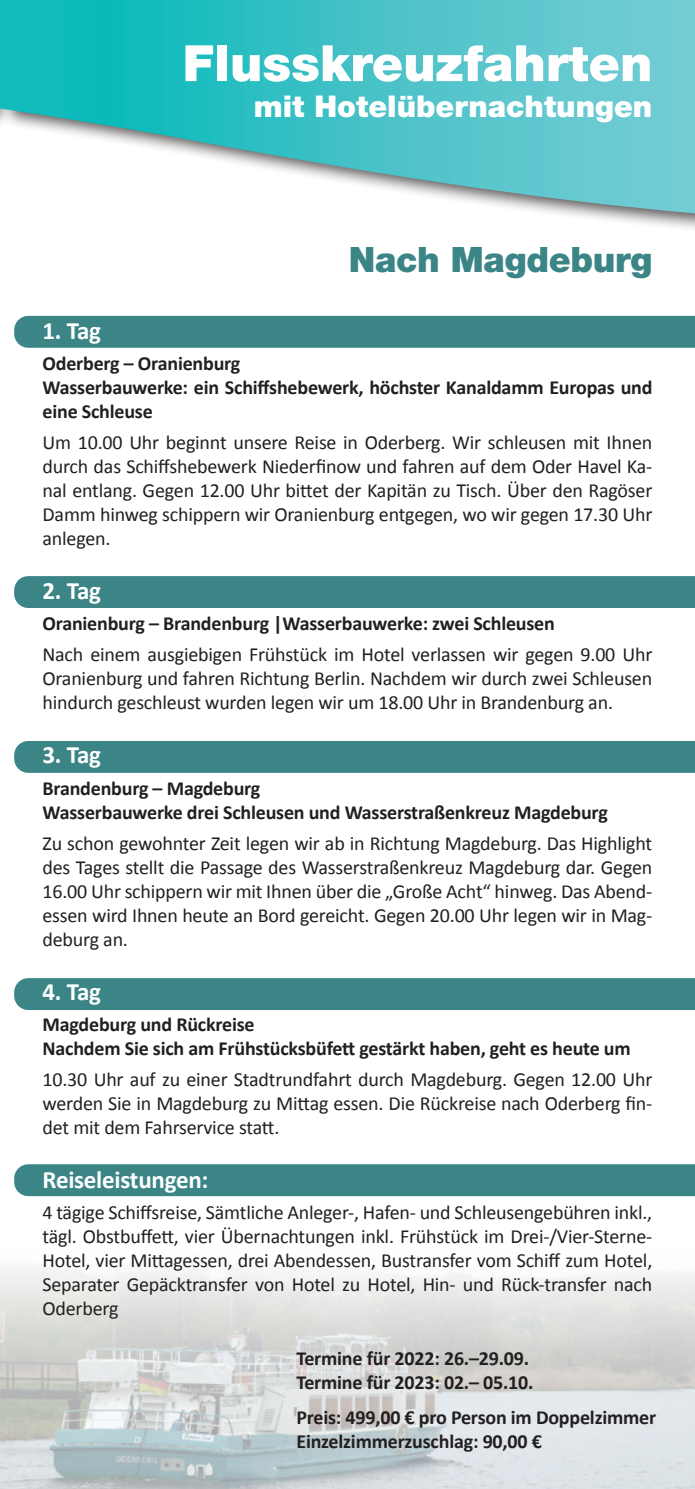
<style>
.page{position:relative;width:695px;height:1489px;background:#fff}
.page>*{position:absolute;margin:0;border:0;box-sizing:border-box;transform-origin:0 0}
.t1{font:900 50px "Helvetica Neue LT Std";color:#fff}
.t2{font:900 35px "Helvetica Neue LT Std";letter-spacing:-.01em;color:#3b8587}
.t3{font:900 30px "Helvetica Neue LT Std";color:#fff}
.t4{font:700 25px "Calibri";letter-spacing:-.01em;color:#fff}
.t5{font:20px/24px "Calibri";letter-spacing:-.01em;color:#231f20;text-align:justify}
.t6{font:700 20px/24px "Calibri";letter-spacing:-.01em;color:#231f20}
.s1{font-family:"Calibri";font-weight:700;font-size:25px;color:#fff}
</style>
<div class="page">
<img style="left:0;top:1267px;width:694px;height:221px">
<div style="left:14px;top:1164px;width:680px;height:32px;background:#3b8587"></div>
<div style="left:14px;top:978px;width:680px;height:31px;background:#3b8587"></div>
<div style="left:14px;top:741px;width:680px;height:31px;background:#3b8587"></div>
<div style="left:14px;top:576px;width:680px;height:32px;background:#3b8587"></div>
<div style="left:14px;top:316px;width:680px;height:32px;background:#3b8587"></div>
<div style="left:0;top:0;width:694px;height:235px;background:#231f20;opacity:.75"></div>
<svg style="left:0;top:0;width:694px;height:213px"></svg>
<h1 class="t1" style="left:183px;top:33px;width:471px">Flusskreuzfahrten</h1>
<h3 class="t3" style="left:254px;top:88px;width:400px">mit Hotelübernachtungen</h3>
<h2 class="t2" style="left:331px;top:238px;width:323px"><span class="s1">1</span> Nach Magdeburg</h2>
<p class="t4" style="left:43px;top:314px;width:60px">1. Tag</p>
<p class="t6" style="left:43px;top:351px;width:611px">Oderberg – Oranienburg<br>Wasserbauwerke: ein Schiffshebewerk, höchster Kanaldamm Europas und eine Schleuse</p>
<p class="t5" style="left:43px;top:430px;width:611px">Um 10.00 Uhr beginnt unsere Reise in Oderberg. Wir schleusen mit Ihnen durch das Schiffshebewerk Niederfinow und fahren auf dem Oder Havel Ka&shy;nal entlang. Gegen 12.00 Uhr bittet der Kapitän zu Tisch. Über den Ragöser Damm hinweg schippern wir Oranienburg entgegen, wo wir gegen 17.30 Uhr anlegen.</p>
<p class="t4" style="left:43px;top:575px;width:60px">2. Tag</p>
<p class="t6" style="left:43px;top:611px;width:513px">Oranienburg – Brandenburg |Wasserbauwerke: zwei Schleusen</p>
<p class="t5" style="left:43px;top:642px;width:611px">Nach einem ausgiebigen Frühstück im Hotel verlassen wir gegen 9.00 Uhr Oranienburg und fahren Richtung Berlin. Nachdem wir durch zwei Schleusen hindurch geschleust wurden legen wir um 18.00 Uhr in Brandenburg an.</p>
<p class="t4" style="left:43px;top:739px;width:60px">3. Tag</p>
<p class="t6" style="left:43px;top:775px;width:566px">Brandenburg – Magdeburg<br>Wasserbauwerke drei Schleusen und Wasserstraßenkreuz Magdeburg</p>
<p class="t5" style="left:43px;top:831px;width:611px">Zu schon gewohnter Zeit legen wir ab in Richtung Magdeburg. Das Highlight des Tages stellt die Passage des Wasserstraßenkreuz Magdeburg dar. Gegen 16.00 Uhr schippern wir mit Ihnen über die „Große Acht“ hinweg. Das Abend&shy;essen wird Ihnen heute an Bord gereicht. Gegen 20.00 Uhr legen wir in Mag&shy;deburg an.</p>
<p class="t4" style="left:43px;top:975px;width:60px">4. Tag</p>
<p class="t6" style="left:43px;top:1012px;width:589px">Magdeburg und Rückreise<br>Nachdem Sie sich am Frühstücksbüfett gestärkt haben, geht es heute um</p>
<p class="t5" style="left:43px;top:1067px;width:611px">10.30 Uhr auf zu einer Stadtrundfahrt durch Magdeburg. Gegen 12.00 Uhr werden Sie in Magdeburg zu Mittag essen. Die Rückreise nach Oderberg fin&shy;det mit dem Fahrservice statt.</p>
<p class="t4" style="left:43px;top:1163px;width:167px">Reiseleistungen:</p>
<p class="t5" style="left:43px;top:1200px;width:611px">4 tägige Schiffsreise, Sämtliche Anleger-, Hafen- und Schleusengebühren inkl., tägl. Obstbuffett, vier Übernachtungen inkl. Frühstück im Drei-/Vier-Sterne-Hotel, vier Mittagessen, drei Abendessen, Bustransfer vom Schiff zum Hotel, Separater Gepäcktransfer von Hotel zu Hotel, Hin- und Rück-transfer nach Oderberg</p>
<p class="t6" style="left:296px;top:1346px;width:238px">Termine für 2022: 26.–29.09.<br>Termine für 2023: 02.– 05.10.</p>
<p class="t6" style="left:296px;top:1404px;width:361px">Preis: 499,00 € pro Person im Doppelzimmer<br>Einzelzimmerzuschlag: 90,00 €</p>
</div>
